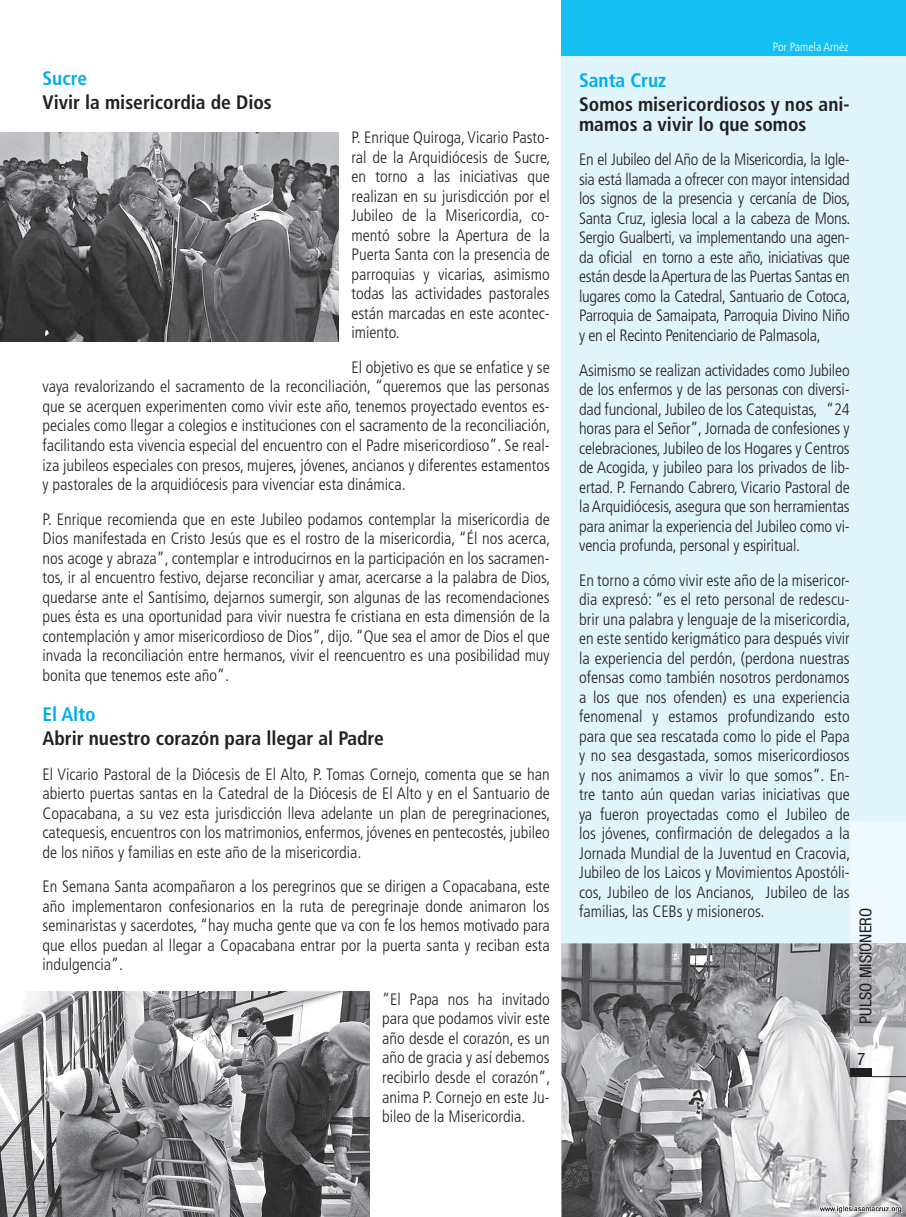
<style>
.page{position:relative;width:906px;height:1217px;background:#fff}
.page>*{position:absolute;margin:0;border:0;box-sizing:border-box;transform-origin:0 0}
.t1{font:700 condensed 19.5px/19.5px "Frutiger LT Std";color:#231f20}
.t2{font:700 condensed 19.5px "Frutiger LT Std";color:#00aeef}
.t3{font:condensed 17.25px "Helvetica Neue LT Std";color:#231f20}
.t4{font:300 condensed 16.5px/19.5px "Frutiger LT Std";color:#231f20;text-align:justify}
.t5{font:condensed 16.5px "Helvetica Neue LT Std";color:#231f20}
.t6{font:300 condensed 12px "Frutiger LT Std";color:#fff}
</style>
<div class="page">
<div style="left:561px;top:55px;width:345px;height:1148px;background:#e0f4fc"></div>
<div style="left:561px;top:0;width:345px;height:55px;background:#15c0f2"></div>
<img style="left:561px;top:943px;width:345px;height:273px">
<img style="left:0;top:132px;width:339px;height:209px">
<img style="left:0;top:991px;width:369px;height:225px">
<div style="left:850px;top:821px;width:56px;height:122px;background:#eef8fd"></div>
<img style="left:850px;top:943px;width:56px;height:175px">
<div style="left:850px;top:1068px;width:22px;height:8px;background:#231f20"></div>
<hr style="left:872px;top:1075px;width:34px;height:1px;background:#231f20">
<p class="t2" style="left:43px;top:67px;width:46px">Sucre</p>
<p class="t1" style="left:43px;top:92px;width:231px">Vivir la misericordia de Dios</p>
<p class="t4" style="left:351px;top:128px;width:200px">P. Enrique Quiroga, Vicario Pasto&shy;ral de la Arquidiócesis de Sucre, en torno a las iniciativas que realizan en su jurisdicción por el Jubileo de la Misericordia, co&shy;mentó sobre la Apertura de la Puerta Santa con la presencia de parroquias y vicarias, asimismo todas las actividades pastorales están marcadas en este acontec&shy;imiento.</p>
<p class="t4" style="left:43px;top:357px;width:509px;text-indent:309px">El objetivo es que se enfatice y se vaya revalorizando el sacramento de la reconciliación, “queremos que las personas que se acerquen experimenten como vivir este año, tenemos proyectado eventos es&shy;peciales como llegar a colegios e instituciones con el sacramento de la reconciliación, facilitando esta vivencia especial del encuentro con el Padre misericordioso”. Se real&shy;iza jubileos especiales con presos, mujeres, jóvenes, ancianos y diferentes estamentos y pastorales de la arquidiócesis para vivenciar esta dinámica.</p>
<p class="t4" style="left:43px;top:509px;width:509px">P. Enrique recomienda que en este Jubileo podamos contemplar la misericordia de Dios manifestada en Cristo Jesús que es el rostro de la misericordia, “Él nos acerca, nos acoge y abraza”, contemplar e introducirnos en la participación en los sacramen&shy;tos, ir al encuentro festivo, dejarse reconciliar y amar, acercarse a la palabra de Dios, quedarse ante el Santísimo, dejarnos sumergir, son algunas de las recomendaciones pues ésta es una oportunidad para vivir nuestra fe cristiana en esta dimensión de la contemplación y amor misericordioso de Dios”, dijo. “Que sea el amor de Dios el que invada la reconciliación entre hermanos, vivir el reencuentro es una posibilidad muy bonita que tenemos este año”.</p>
<p class="t2" style="left:43px;top:703px;width:55px">El Alto</p>
<p class="t1" style="left:43px;top:728px;width:343px">Abrir nuestro corazón para llegar al Padre</p>
<p class="t4" style="left:43px;top:764px;width:509px">El Vicario Pastoral de la Diócesis de El Alto, P. Tomas Cornejo, comenta que se han abierto puertas santas en la Catedral de la Diócesis de El Alto y en el Santuario de Copacabana, a su vez esta jurisdicción lleva adelante un plan de peregrinaciones, catequesis, encuentros con los matrimonios, enfermos, jóvenes en p entecostés, jubileo de los niños y familias en este año de la misericordia.</p>
<p class="t4" style="left:43px;top:876px;width:509px">En Semana Santa acompañaron a los peregrinos que se dirigen a Copacabana, este año implementaron confesionarios en la ruta de peregrinaje donde animaron los seminaristas y sacerdotes, “hay mucha gente que va con fe los hemos motivado para que ellos puedan al llegar a Copacabana entrar por la puerta santa y reciban esta indulgencia”.</p>
<p class="t4" style="left:382px;top:989px;width:170px">“El Papa nos ha invitado para que podamos vivir este año desde el corazón, es un año de gracia y así debemos recibirlo desde el corazón”, anima P. Cornejo en este Ju&shy;bileo de la Misericordia.</p>
<p class="t6" style="left:773px;top:40px;width:77px">Por Pamela Arnéz</p>
<p class="t2" style="left:579px;top:69px;width:89px">Santa Cruz</p>
<p class="t1" style="left:579px;top:95px;width:272px">Somos misericordiosos y nos ani&shy;mamos a vivir lo que somos</p>
<p class="t4" style="left:579px;top:150px;width:273px">En el Jubileo del Año de la Misericordia, la Igle&shy;sia está llamada a ofrecer con mayor intensidad los signos de la presencia y cercanía de Dios, Santa Cruz, iglesia local a la cabeza de Mons.<br>Sergio Gualberti, va implementando una agen&shy;da oficial en torno a este año, iniciativas que están desde la Apertura de las Puertas Santas en lugares como la Catedral, Santuario de Cotoca, Parroquia de Samaipata, Parroquia Divino Niño y en el Recinto Penitenciario de Palmasola,</p>
<p class="t4" style="left:579px;top:360px;width:272px">Asimismo se realizan actividades como Jubileo de los enfermos y de las personas con diversi&shy;dad funcional, Jubileo de los Catequistas, “24 horas para el Señor”, Jornada de confesiones y celebraciones, Jubileo de los Hogares y Centros de Acogida, y jubileo para los privados de lib&shy;ertad. P. Fernando Cabrero, Vicario Pastoral de la Arquidiócesis, asegura que son herramientas para animar la experiencia del Jubileo como vi&shy;vencia profunda, personal y espiritual.</p>
<p class="t4" style="left:579px;top:570px;width:273px">En torno a cómo vivir este año de la misericor&shy;dia expresó: “es el reto personal de redescu&shy;brir una palabra y lenguaje de la misericordia, en este sentido kerigmático para después vivir la experiencia del perdón, (perdona nuestras ofensas como también nosotros perdonamos a los que nos ofenden) es una experiencia fenomenal y estamos profundizando esto para que sea rescatada como lo pide el Papa y no sea desgastada, somos misericordiosos y nos animamos a vivir lo que somos”. En&shy;tre tanto aún quedan varias iniciativas que ya fueron proyectadas como el Jubileo de los jóvenes, confirmación de delegados a la Jornada Mundial de la Juventud en Cracovia, Jubileo de los Laicos y Movimientos Apostóli&shy;cos, Jubileo de los Ancianos, Jubileo de las familias, las CEBs y misioneros.</p>
<p class="t5" style="left:856px;top:1023px;width:117px;rotate:-90deg">PULSO MISIONERO</p>
<p class="t3" style="left:857px;top:1048px;width:10px">7</p>
</div>
